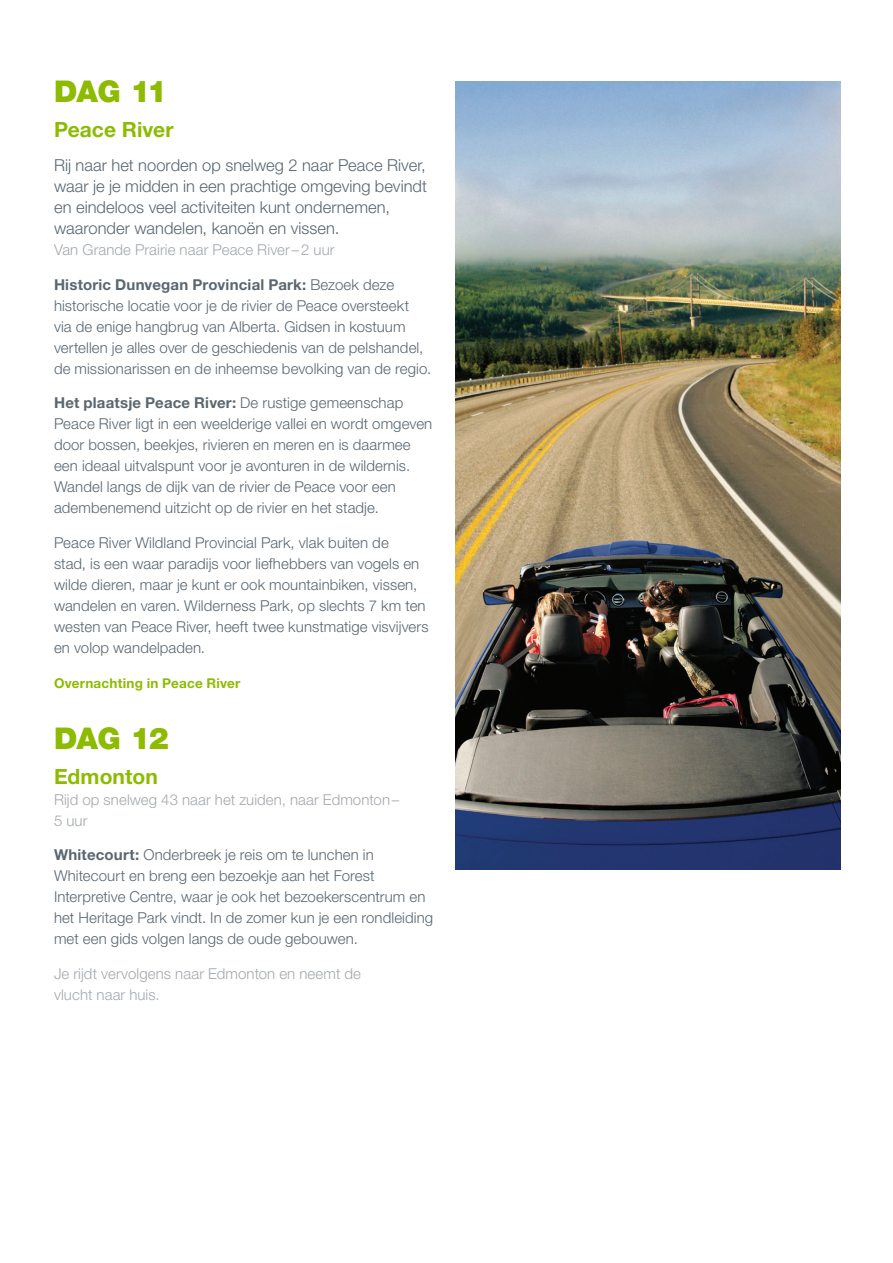
<style>
.page{position:relative;width:893px;height:1263px;background:#fff}
.page>*{position:absolute;margin:0;border:0;box-sizing:border-box;transform-origin:0 0}
.Body{font:900 30px "Helvetica Neue LT Std";letter-spacing:-.025em;color:#8dbb00}
.Body-2{font:700 21px "Helvetica Neue LT Std";letter-spacing:.005em;color:#8dbb00}
.Intro_Para{font:300 16.5px/21px "Helvetica Neue LT Std";letter-spacing:.005em;color:#5a6670}
.Body-3{font:300 15px/21px "Helvetica Neue LT Std";letter-spacing:.005em;color:#5a6670}
.Intro_Travel_Time{font:300 15px "Helvetica Neue LT Std";letter-spacing:.005em;color:#a3a9ad}
.Body-4{font:700 13.5px "Helvetica Neue LT Std";letter-spacing:.02em;color:#8dbb00}
.s1{font-weight:700}
</style>
<div class="page">
<img style="left:455px;top:81px;width:386px;height:789px">
<p class="Body" style="left:54px;top:74px;width:115px">DAG 11</p>
<p class="Body-2" style="left:54px;top:116px;width:121px">Peace River</p>
<p class="Intro_Para" style="left:54px;top:155px;width:375px">Rij naar het noorden op snelweg 2 naar Peace River, waar je je midden in een prachtige omgeving bevindt en eindeloos veel activiteiten kunt ondernemen, waaronder wandelen, kanoën en vissen.</p>
<p class="Intro_Travel_Time" style="left:54px;top:241px;width:282px">Van Grande Prairie naar Peace River–2 uur</p>
<p class="Body-3" style="left:54px;top:274px;width:379px"><span class="s1">Historic Dunvegan Provincial Park:</span> Bezoek deze historische locatie voor je de rivier de Peace oversteekt<br>via de enige hangbrug van Alberta. Gidsen in kostuum vertellen je alles over de geschiedenis van de pelshandel, de missionarissen en de inheemse bevolking van de regio.</p>
<p class="Body-3" style="left:54px;top:392px;width:380px"><span class="s1">Het plaatsje Peace River:</span> De rustige gemeenschap Peace River ligt in een weelderige vallei en wordt omgeven door bossen, beekjes, rivieren en meren en is daarmee een ideaal uitvalspunt voor je avonturen in de wildernis.<br>Wandel langs de dijk van de rivier de Peace voor een adembenemend uitzicht op de rivier en het stadje.</p>
<p class="Body-3" style="left:54px;top:532px;width:376px">Peace River Wildland Provincial Park, vlak buiten de<br>stad, is een waar paradijs voor liefhebbers van vogels en wilde dieren, maar je kunt er ook mountainbiken, vissen, wandelen en varen. Wilderness Park, op slechts 7 km ten westen van Peace River, heeft twee kunstmatige visvijvers en volop wandelpaden.</p>
<p class="Body-4" style="left:54px;top:674px;width:188px">Overnachting in Peace River</p>
<p class="Body" style="left:54px;top:720px;width:116px">DAG 12</p>
<p class="Body-2" style="left:54px;top:763px;width:105px">Edmonton</p>
<p class="Intro_Travel_Time" style="left:54px;top:790px;width:347px">Rijd op snelweg 43 naar het zuiden, naar Edmonton–</p>
<p class="Intro_Travel_Time" style="left:54px;top:811px;width:35px">5 uur</p>
<p class="Body-3" style="left:54px;top:844px;width:381px"><span class="s1">Whitecourt:</span> Onderbreek je reis om te lunchen in Whitecourt en breng een bezoekje aan het Forest Interpretive Centre, waar je ook het bezoekerscentrum en het Heritage Park vindt. In de zomer kun je een rondleiding met een gids volgen langs de oude gebouwen.</p>
<p class="Intro_Travel_Time" style="left:54px;top:964px;width:309px">Je rijdt vervolgens naar Edmonton en neemt de</p>
<p class="Intro_Travel_Time" style="left:54px;top:985px;width:107px">vlucht naar huis.</p>
</div>
